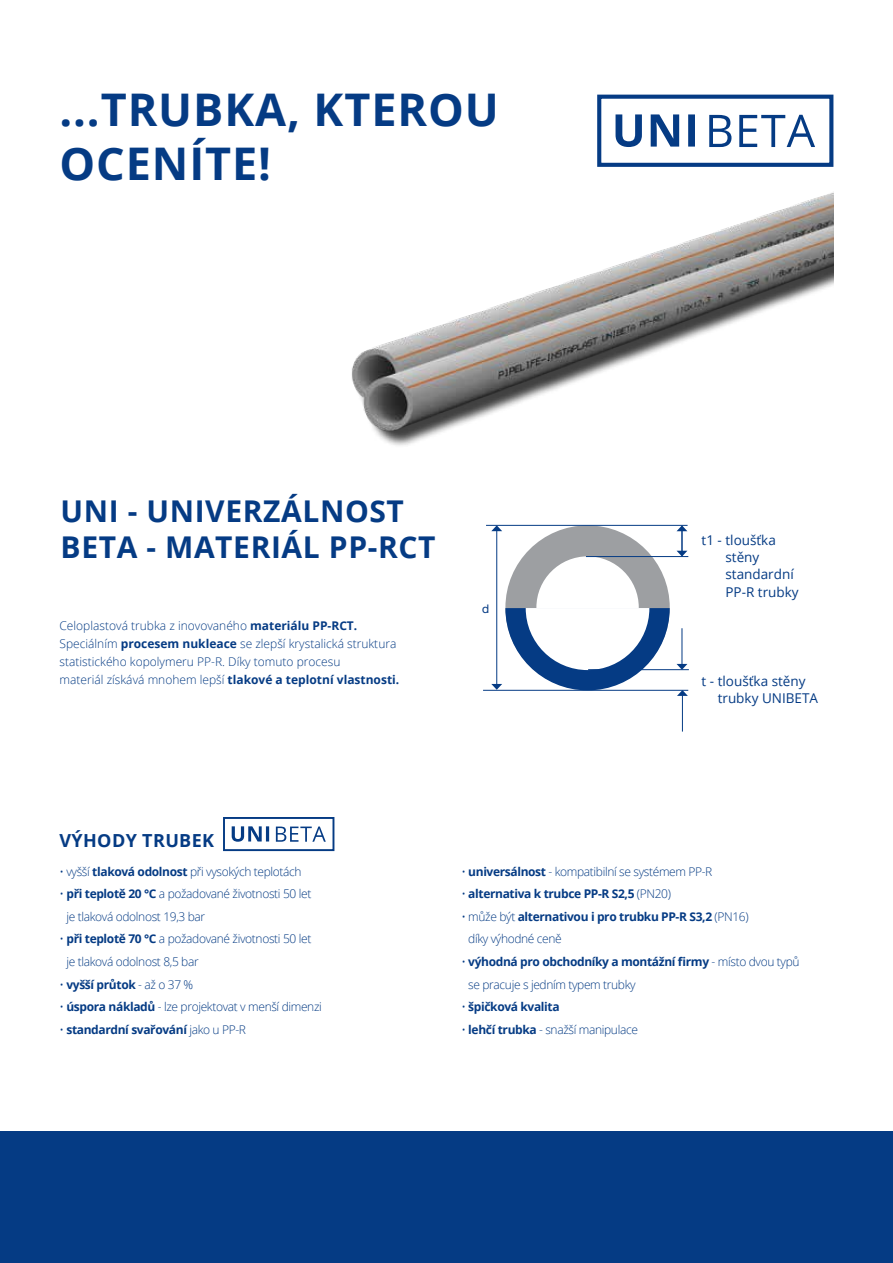
<style>
.page{position:relative;width:893px;height:1263px;background:#fff}
.page>*{position:absolute;margin:0;border:0;box-sizing:border-box;transform-origin:0 0}
.t1{font:700 45px/54px "Open Sans";letter-spacing:.02em;color:#053b84}
.t2{font:700 30px/36px "Open Sans";letter-spacing:.02em;color:#053b84}
.t3{font:700 18px "Open Sans";letter-spacing:.02em;color:#053b84}
.t4{font:13.5px/17.2px "Open Sans";color:#053b84}
.t5{font:300 12px/22.5px "Open Sans";letter-spacing:-.03em;color:#053b84}
.t6{font:300 12px/18px "Open Sans";color:#053b84}
.t7{font:700 12px/22.5px "Open Sans";letter-spacing:-.03em;color:#053b84}
.t8{font:12px "Helvetica Neue LT Pro";color:#053b84}
.s1{font-weight:700}
.s2{font-weight:300}
</style>
<div class="page">
<div style="left:0;top:1132px;width:893px;height:131px;background:#053b84"></div>
<img style="left:351px;top:192px;width:482px;height:254px">
<div style="left:505px;top:525px;width:165px;height:165px;background:#9d9fa2;border-radius:50%"></div>
<div style="left:536px;top:556px;width:103px;height:103px;background:#fff;border-radius:50%"></div>
<hr style="left:586px;top:556px;width:102px;height:1px;background:#053b84">
<hr style="left:496px;top:530px;width:1px;height:155px;background:#053b84">
<svg style="left:491px;top:526px;width:11px;height:5px"></svg>
<hr style="left:682px;top:628px;width:1px;height:37px;background:#053b84">
<svg style="left:676px;top:664px;width:11px;height:5px"></svg>
<svg style="left:676px;top:526px;width:11px;height:30px"></svg>
<hr style="left:682px;top:695px;width:1px;height:36px;background:#053b84">
<svg style="left:677px;top:691px;width:11px;height:5px"></svg>
<hr style="left:486px;top:525px;width:202px;height:1px;background:#053b84">
<svg style="left:491px;top:608px;width:179px;height:82px"></svg>
<hr style="left:588px;top:669px;width:101px;height:1px;background:#053b84">
<hr style="left:483px;top:690px;width:205px;height:1px;background:#053b84">
<svg style="left:615px;top:114px;width:80px;height:33px"></svg>
<svg style="left:709px;top:115px;width:106px;height:32px"></svg>
<div style="left:597px;top:95px;width:236px;height:72px;border:4px solid #053b84"></div>
<svg style="left:232px;top:826px;width:37px;height:16px"></svg>
<svg style="left:276px;top:826px;width:50px;height:16px"></svg>
<div style="left:223px;top:817px;width:111px;height:34px;border:2px solid #053b84"></div>
<h1 class="t1" style="left:60px;top:82px;width:441px">...TRUBKA, KTEROU<br>OCENÍTE!</h1>
<h2 class="t2" style="left:61px;top:492px;width:376px">UNI - UNIVERZÁLNOST<br>BETA - MATERIÁL PP-RCT</h2>
<p class="t6" style="left:60px;top:616px;width:341px">Celoplastová trubka z inovovaného <span class="s1">materiálu PP-RCT.<br></span>Speciálním <span class="s1">procesem nukleace</span> se zlepší krystalická struktura statistického kopolymeru PP-R. Díky tomuto procesu<br>materiál získává mnohem lepší <span class="s1">tlakové a teplotní vlastnosti.</span></p>
<p class="t8" style="left:482px;top:601px;width:9px">d</p>
<h3 class="t3" style="left:60px;top:827px;width:156px">VÝHODY TRUBEK</h3>
<p class="t4" style="left:725px;top:531px;width:75px;text-indent:-24px">t1 - tloušťka stěny standardní<br>PP-R trubky</p>
<p class="t4" style="left:718px;top:672px;width:102px;text-indent:-16px">t - tloušťka stěny trubky UNIBETA</p>
<p class="t5" style="left:60px;top:860px;width:244px">• vyšší <span class="s1">tlaková odolnost</span> při vysokých teplotách</p>
<p class="t5" style="left:66px;top:882px;width:246px;text-indent:-7px">• <span class="s1">při teplotě 20 °C</span> a požadované životnosti 50 let je tlaková odolnost 19,3 bar</p>
<p class="t5" style="left:66px;top:927px;width:246px;text-indent:-7px">• <span class="s1">při teplotě 70 °C</span> a požadované životnosti 50 let je tlaková odolnost 8,5 bar</p>
<p class="t7" style="left:60px;top:972px;width:135px"><span class="s2">•</span> vyšší průtok <span class="s2">- až o 37 %</span></p>
<p class="t5" style="left:60px;top:995px;width:264px">• <span class="s1">úspora nákladů</span> - lze projektovat v menší dimenzi</p>
<p class="t7" style="left:60px;top:1017px;width:188px"><span class="s2">•</span> standardní svařování <span class="s2">jako u PP-R</span></p>
<p class="t5" style="left:461px;top:860px;width:253px">• <span class="s1">universálnost</span> - kompatibilní se systémem PP-R</p>
<p class="t7" style="left:461px;top:882px;width:211px"><span class="s2">•</span> alternativa k trubce PP-R S2,5 <span class="s2">(PN20)</span></p>
<p class="t7" style="left:468px;top:905px;width:282px;text-indent:-7px"><span class="s2">• může být</span> alternativou i pro trubku PP-R S3,2 <span class="s2">(PN16) díky výhodné ceně</span></p>
<p class="t5" style="left:468px;top:950px;width:333px;text-indent:-7px">• <span class="s1">výhodná pro obchodníky a montážní firmy</span> - místo dvou typů se pracuje s jedním typem trubky</p>
<p class="t7" style="left:461px;top:995px;width:100px"><span class="s2">•</span> špičková kvalita</p>
<p class="t5" style="left:461px;top:1017px;width:178px">• <span class="s1">lehčí trubka</span> - snažší manipulace</p>
</div>
